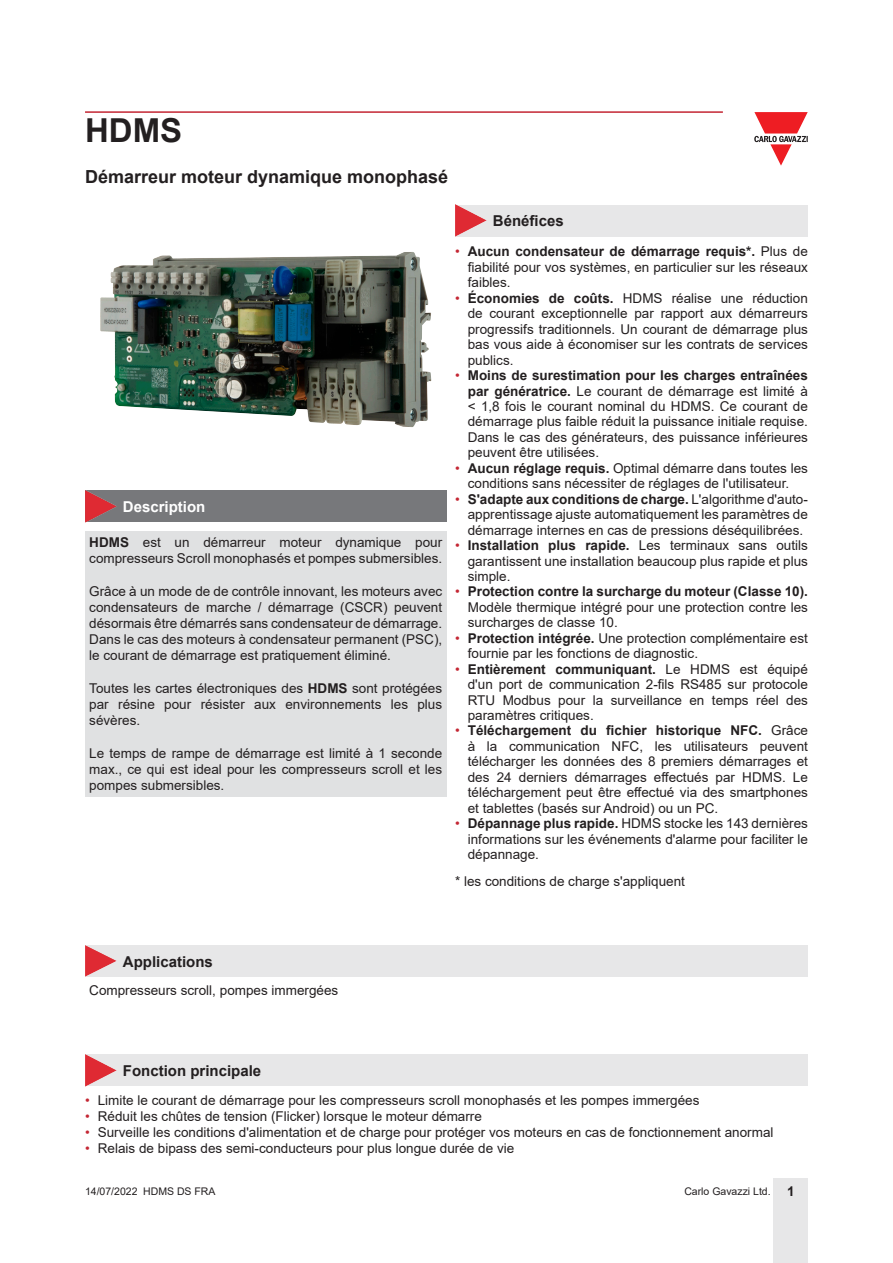
<style>
.page{position:relative;width:893px;height:1263px;background:#fff}
.page>*{position:absolute;margin:0;border:0;box-sizing:border-box;transform-origin:0 0}
.Titolo01_1PM{font:700 33px "Arial";color:#231f20}
.Titolo02{font:700 18px "Arial";color:#231f20}
.Titolo03{font:700 15px "Arial";color:#231f20}
.Titolo03-2{font:700 15px "Arial";color:#fff}
.Testo{font:13.5px/15.5px "Arial";color:#231f20;text-align:justify}
.t1{font:10.5px "Arial";color:#231f20}
.s1{font-weight:700}
.s2{color:#c42633}
.s3{font-weight:700;font-size:13.5px}
</style>
<div class="page">
<div style="left:774px;top:1178px;width:34px;height:85px;background:#e7e7e8"></div>
<svg style="left:754px;top:112px;width:54px;height:54px"></svg>
<hr style="left:85px;top:111px;width:638px;height:2px;background:#c42633">
<img style="left:100px;top:252px;width:331px;height:176px">
<div style="left:85px;top:491px;width:361px;height:31px;background:#77787b"></div>
<img style="left:85px;top:491px;width:31px;height:31px">
<div style="left:85px;top:531px;width:361px;height:265px;background:#e0e1e2"></div>
<div style="left:85px;top:945px;width:723px;height:32px;background:#e7e7e8"></div>
<img style="left:85px;top:945px;width:31px;height:32px">
<div style="left:85px;top:1054px;width:723px;height:32px;background:#e7e7e8"></div>
<img style="left:85px;top:1054px;width:31px;height:32px">
<div style="left:455px;top:205px;width:353px;height:31px;background:#e7e7e8"></div>
<img style="left:455px;top:205px;width:31px;height:31px">
<p class="Titolo01_1PM" style="left:85px;top:108px;width:99px">HDMS</p>
<p class="Titolo02" style="left:85px;top:164px;width:365px">Démarreur moteur dynamique monophasé</p>
<p class="Titolo03-2" style="left:123px;top:496px;width:84px">Description</p>
<p class="Testo" style="left:89px;top:534px;width:354px;line-height:16.2px"><span class="s1">HDMS</span> est un démarreur moteur dynamique pour compresseurs Scroll monophasés et pompes submersibles.</p>
<p class="Testo" style="left:89px;top:583px;width:354px;line-height:16.2px">Grâce à un mode de de contrôle innovant, les moteurs avec condensateurs de marche / démarrage (CSCR) peuvent désormais être démarrés sans condensateur de démarrage.<br>Dans le cas des moteurs à condensateur permanent (PSC), le courant de démarrage est pratiquement éliminé.</p>
<p class="Testo" style="left:89px;top:680px;width:354px;line-height:16.2px">Toutes les cartes électroniques des <span class="s1">HDMS</span> sont protégées par résine pour résister aux environnements les plus sévères.</p>
<p class="Testo" style="left:89px;top:745px;width:354px;line-height:16.2px">Le temps de rampe de démarrage est limité à 1 seconde max., ce qui est ideal pour les compresseurs scroll et les pompes submersibles.</p>
<p class="Titolo03" style="left:493px;top:210px;width:72px">Bénéfices</p>
<p class="Testo" style="left:468px;top:244px;width:342px;text-indent:-13px"><span class="s2">•</span> <span class="s1">Aucun condensateur de démarrage requis*.</span> Plus de fiabilité pour vos systèmes, en particulier sur les réseaux faibles.</p>
<p class="Testo" style="left:468px;top:290px;width:342px;text-indent:-13px"><span class="s2">•</span> <span class="s1">Économies de coûts.</span> HDMS réalise une réduction de courant exceptionnelle par rapport aux démarreurs progressifs traditionnels. Un courant de démarrage plus bas vous aide à économiser sur les contrats de services publics.</p>
<p class="Testo" style="left:468px;top:367px;width:342px;text-indent:-13px"><span class="s2">•</span> <span class="s1">Moins de surestimation pour les charges entraînées par génératrice.</span> Le courant de démarrage est limité à &lt; 1,8 fois le courant nominal du HDMS. Ce courant de démarrage plus faible réduit la puissance initiale requise.<br>Dans le cas des générateurs, des puissance inférieures peuvent être utilisées.</p>
<p class="Testo" style="left:455px;top:460px;width:354px;text-align:center"><span class="s2">•</span> <span class="s1">Aucun réglage requis.</span> Optimal démarre dans toutes les conditions sans nécessiter de réglages de l'utilisateur.</p>
<p class="Testo" style="left:468px;top:491px;width:342px;text-indent:-13px"><span class="s2">•</span> <span class="s1">S'adapte aux conditions de charge.</span> L'algorithme d'auto&shy;apprentissage ajuste automatiquement les paramètres de démarrage internes en cas de pressions déséquilibrées.</p>
<p class="Testo" style="left:468px;top:537px;width:342px;text-indent:-13px"><span class="s2">•</span> <span class="s1">Installation plus rapide.</span> Les terminaux sans outils garantissent une installation beaucoup plus rapide et plus simple.</p>
<p class="Testo" style="left:468px;top:584px;width:342px;text-indent:-13px"><span class="s2">•</span> <span class="s1">Protection contre la surcharge du moteur (Classe 10).<br></span>Modèle thermique intégré pour une protection contre les surcharges de classe 10.</p>
<p class="Testo" style="left:468px;top:630px;width:342px;text-indent:-13px"><span class="s2">•</span> <span class="s1">Protection intégrée.</span> Une protection complémentaire est fournie par les fonctions de diagnostic.</p>
<p class="Testo" style="left:468px;top:661px;width:342px;text-indent:-13px"><span class="s2">•</span> <span class="s1">Entièrement communiquant.</span> Le HDMS est équipé d'un port de communication 2-fils RS485 sur protocole RTU Modbus pour la surveillance en temps réel des paramètres critiques.</p>
<p class="Testo" style="left:468px;top:723px;width:342px;text-indent:-13px"><span class="s2">•</span> <span class="s1">Téléchargement du fichier historique NFC.</span> Grâce à la communication NFC, les utilisateurs peuvent télécharger les données des 8 premiers démarrages et des 24 derniers démarrages effectués par HDMS. Le téléchargement peut être effectué via des smartphones et tablettes (basés sur Android) ou un PC.</p>
<p class="Testo" style="left:468px;top:816px;width:342px;text-indent:-13px"><span class="s2">•</span> <span class="s1">Dépannage plus rapide.</span> HDMS stocke les 143 dernières informations sur les événements d'alarme pour faciliter le dépannage.</p>
<p class="Testo" style="left:455px;top:873px;width:231px">* les conditions de charge s'appliquent</p>
<p class="Titolo03" style="left:123px;top:951px;width:92px">Applications</p>
<p class="Testo" style="left:89px;top:983px;width:251px">Compresseurs scroll, pompes immergées</p>
<p class="Titolo03" style="left:123px;top:1060px;width:140px">Fonction principale</p>
<p class="Testo" style="left:85px;top:1092px;width:616px"><span class="s2">•</span> Limite le courant de démarrage pour les compresseurs scroll monophasés et les pompes immergées</p>
<p class="Testo" style="left:85px;top:1108px;width:398px"><span class="s2">•</span> Réduit les chûtes de tension (Flicker) lorsque le moteur démarre</p>
<p class="Testo" style="left:85px;top:1124px;width:690px"><span class="s2">•</span> Surveille les conditions d'alimentation et de charge pour protéger vos moteurs en cas de fonctionnement anormal</p>
<p class="Testo" style="left:85px;top:1140px;width:431px"><span class="s2">•</span> Relais de bipass des semi-conducteurs pour plus longue durée de vie</p>
<p class="t1" style="left:85px;top:1183px;width:132px">14/07/2022 HDMS DS FRA</p>
<p class="t1" style="left:684px;top:1183px;width:112px">Carlo Gavazzi Ltd. <span class="s3">1</span></p>
</div>
